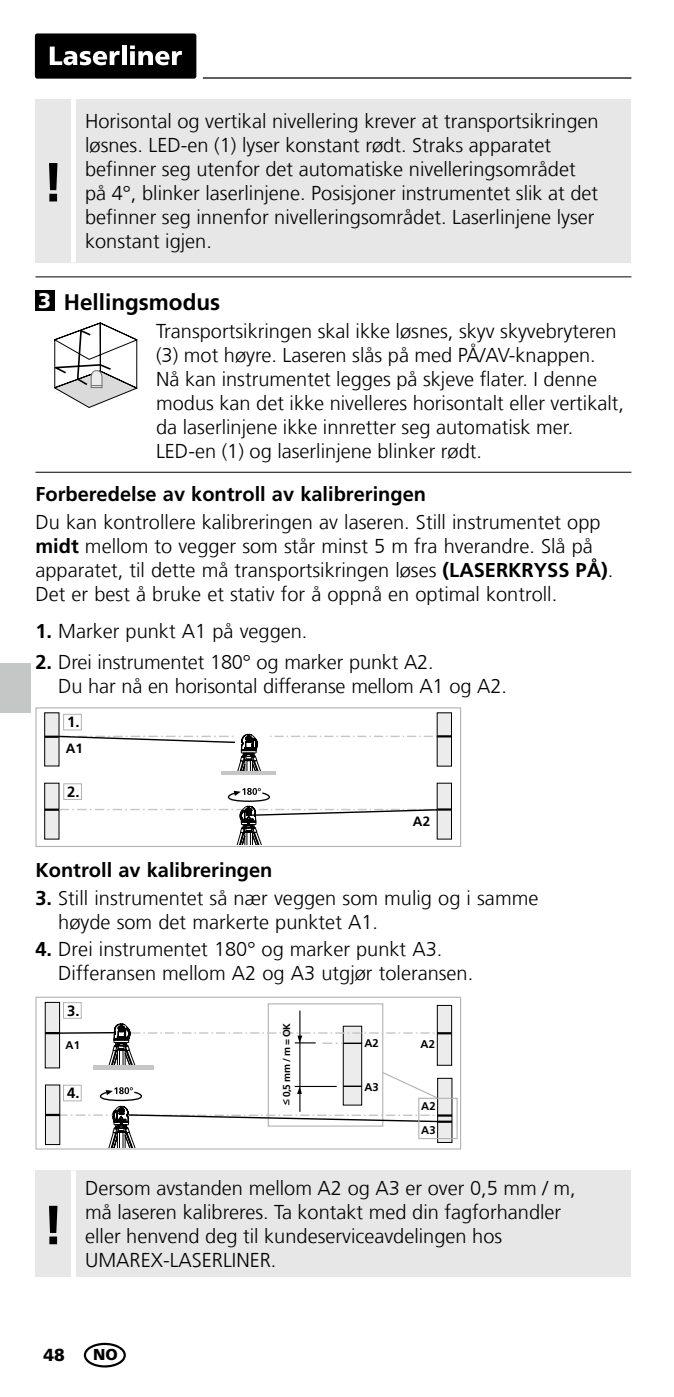
<style>
.page{position:relative;width:674px;height:1397px;background:#fff}
.page>*{position:absolute;margin:0;border:0;box-sizing:border-box;transform-origin:0 0}
.t1{font:700 55px "Frutiger LT Com";color:#000}
.t2{font:700 22.5px "Frutiger LT Com";color:#000}
.t3{font:900 21.25px "Frutiger LT Com";color:#fff}
.t4{font:300 20px/24px "Frutiger LT Com";color:#000}
.t5{font:700 20px "Frutiger LT Com";color:#000}
.t6{font:900 17.5px "Frutiger LT Com";color:#000}
.t7{font:900 15.75px "Frutiger LT Com";color:#000}
.t8{font:700 14.75px "Frutiger LT Com";color:#000}
.t9{font:700 13.5px "Frutiger LT Com";color:#000}
.t10{font:700 11.25px "Frutiger LT Com";color:#000}
.t11{font:700 10px "Frutiger LT Com";color:#000}
.s1{font-weight:700}
</style>
<div class="page">
<div style="left:35px;top:33px;width:161px;height:46px;background:#000;border-radius:2px"></div>
<svg style="left:50px;top:47px;width:70px;height:18px"></svg>
<hr style="left:122px;top:45px;width:4px;height:20px;background:#fff">
<svg style="left:130px;top:45px;width:52px;height:20px"></svg>
<hr style="left:203px;top:77px;width:428px;height:2px;background:#000">
<svg style="left:54px;top:322px;width:83px;height:85px"></svg>
<div style="left:35px;top:291px;width:20px;height:20px;background:#000"></div>
<hr style="left:35px;top:276px;width:596px;height:1px;background:#000">
<div style="left:35px;top:707px;width:426px;height:139px;border:1px solid #b1b2b3"></div>
<div style="left:45px;top:783px;width:14px;height:56px;background:#ececed"></div>
<div style="left:44px;top:783px;width:15px;height:56px;border:1px solid #000"></div>
<div style="left:45px;top:712px;width:14px;height:53px;background:#ececed"></div>
<div style="left:63px;top:783px;width:19px;height:16px;border:1px solid #b1b2b3"></div>
<div style="left:63px;top:713px;width:19px;height:17px;border:1px solid #b1b2b3"></div>
<hr style="left:221px;top:771px;width:54px;height:3px;background:#c5c6c6">
<div style="left:437px;top:712px;width:14px;height:54px;background:#ececed"></div>
<div style="left:437px;top:783px;width:14px;height:56px;background:#ececed"></div>
<svg style="left:44px;top:733px;width:407px;height:39px"></svg>
<svg style="left:45px;top:787px;width:406px;height:57px"></svg>
<div style="left:35px;top:996px;width:426px;height:153px;border:1px solid #b1b2b3"></div>
<div style="left:267px;top:1003px;width:116px;height:123px;border:1px solid #b1b2b3"></div>
<div style="left:45px;top:1002px;width:15px;height:65px;background:#ececed"></div>
<div style="left:45px;top:1002px;width:15px;height:65px;border:1px solid #000"></div>
<div style="left:437px;top:1005px;width:14px;height:60px;background:#ececed"></div>
<div style="left:437px;top:1005px;width:14px;height:60px;border:1px solid #000"></div>
<hr style="left:299px;top:1010px;width:1px;height:101px;background:#000">
<div style="left:63px;top:1002px;width:19px;height:16px;border:1px solid #b1b2b3"></div>
<div style="left:418px;top:1097px;width:39px;height:41px;border:1px solid #b1b2b3"></div>
<svg style="left:45px;top:1023px;width:407px;height:124px"></svg>
<hr style="left:35px;top:472px;width:596px;height:1px;background:#000">
<div style="left:35px;top:1170px;width:596px;height:106px;background:#e7e7e7"></div>
<div style="left:71px;top:1170px;width:5px;height:106px;background:#fff"></div>
<div style="left:35px;top:99px;width:596px;height:163px;background:#e7e7e7"></div>
<div style="left:71px;top:99px;width:5px;height:163px;background:#fff"></div>
<div style="left:84px;top:1342px;width:42px;height:25px;border:2px solid #000;border-radius:50%"></div>
<div style="left:0;top:663px;width:30px;height:49px;background:#c5c6c6"></div>
<h1 class="t1" style="left:42px;top:150px;width:23px">!</h1>
<p class="t4" style="left:85px;top:109px;width:514px">Horisontal og vertikal nivellering krever at transportsikringen løsnes. LED-en (1) lyser konstant rødt. Straks apparatet befinner seg utenfor det automatiske nivelleringsområdet på 4°, blinker laserlinjene. Posisjoner instrumentet slik at det befinner seg innenfor nivelleringsområdet. Laserlinjene lyser konstant igjen.</p>
<p class="t3" style="left:38px;top:288px;width:14px">3</p>
<p class="t2" style="left:64px;top:289px;width:158px">Hellingsmodus</p>
<p class="t4" style="left:156px;top:319px;width:469px">Transportsikringen skal ikke løsnes, skyv skyvebryteren (3) mot høyre. Laseren slås på med PÅ/AV-knappen.<br>Nå kan instrumentet legges på skjeve flater. I denne modus kan det ikke nivelleres horisontalt eller vertikalt, da laserlinjene ikke innretter seg automatisk mer.<br>LED-en (1) og laserlinjene blinker rødt.</p>
<p class="t5" style="left:35px;top:482px;width:392px">Forberedelse av kontroll av kalibreringen</p>
<p class="t4" style="left:35px;top:510px;width:579px">Du kan kontrollere kalibreringen av laseren. Still instrumentet opp <span class="s1">midt</span> mellom to vegger som står minst 5 m fra hverandre. Slå på apparatet, til dette må transportsikringen løses <span class="s1">(LASERKRYSS PÅ)</span>.<br>Det er best å bruke et stativ for å oppnå en optimal kontroll.</p>
<p class="t4" style="left:35px;top:618px;width:273px"><span class="s1">1.</span> Marker punkt A1 på veggen.</p>
<p class="t4" style="left:58px;top:650px;width:450px;text-indent:-23px"><span class="s1">2.</span> Drei instrumentet 180° og marker punkt A2.<br>Du har nå en horisontal differanse mellom A1 og A2.</p>
<p class="t8" style="left:67px;top:713px;width:14px">1.</p>
<p class="t9" style="left:66px;top:740px;width:19px">A1</p>
<p class="t8" style="left:67px;top:782px;width:14px">2.</p>
<p class="t9" style="left:413px;top:813px;width:19px">A2</p>
<p class="t5" style="left:35px;top:858px;width:238px">Kontroll av kalibreringen</p>
<p class="t4" style="left:58px;top:885px;width:481px;text-indent:-23px"><span class="s1">3.</span> Still instrumentet så nær veggen som mulig og i samme høyde som det markerte punktet A1.</p>
<p class="t4" style="left:58px;top:937px;width:416px;text-indent:-23px"><span class="s1">4.</span> Drei instrumentet 180° og marker punkt A3.<br>Differansen mellom A2 og A3 utgjør toleransen.</p>
<p class="t8" style="left:67px;top:1001px;width:14px">3.</p>
<p class="t11" style="left:280px;top:1104px;width:83px;rotate:-90deg">&lt; 0,5 mm / m = OK</p>
<p class="t10" style="left:66px;top:1038px;width:16px">A1</p>
<p class="t10" style="left:364px;top:1035px;width:16px">A2</p>
<p class="t10" style="left:420px;top:1036px;width:16px">A2</p>
<p class="t8" style="left:67px;top:1084px;width:14px">4.</p>
<p class="t10" style="left:364px;top:1080px;width:16px">A3</p>
<p class="t10" style="left:421px;top:1098px;width:16px">A2</p>
<h1 class="t1" style="left:42px;top:1192px;width:23px">!</h1>
<p class="t10" style="left:421px;top:1122px;width:16px">A3</p>
<p class="t4" style="left:85px;top:1176px;width:492px">Dersom avstanden mellom A2 og A3 er over 0,5 mm / m, må laseren kalibreres. Ta kontakt med din fagforhandler eller henvend deg til kundeserviceavdelingen hos UMAREX-LASERLINER.</p>
<p class="t6" style="left:44px;top:1343px;width:23px">48</p>
<p class="t7" style="left:93px;top:1344px;width:26px">NO</p>
</div>
